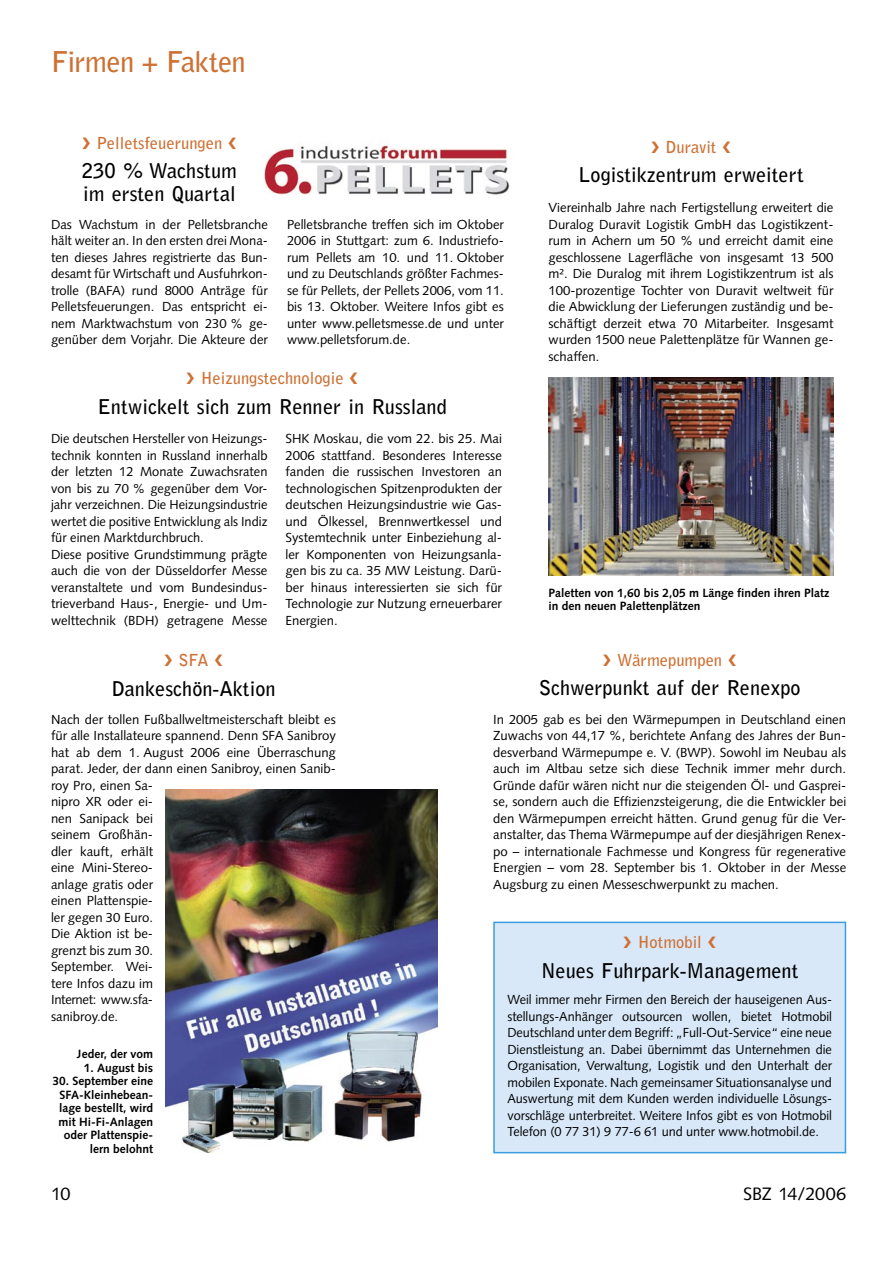
<style>
.page{position:relative;width:893px;height:1263px;background:#fff}
.page>*{position:absolute;margin:0;border:0;box-sizing:border-box;transform-origin:0 0}
.t1{font:700 28.5px "Bell Gothic Std";letter-spacing:-.025em;color:#ce7134}
.SBZ_15-Meldungen_Headline{font:700 20.25px/23.2px "Bell Gothic Std";color:#000}
.t2{font:18px "Syntax LT Std";letter-spacing:-.01em;color:#000}
.SBZ_14-Meldungen_Dachzeile{font:700 16.5px "Bell Gothic Std";color:#ce7134}
.SBZ_05-Grundtext{font:13.2px/16.5px "Syntax LT Std";color:#000;text-align:justify}
.SBZ_12-Bildunterschrift{font:700 12px/13.5px "Syntax LT Std";color:#000}
</style>
<div class="page">
<img style="left:549px;top:377px;width:284px;height:198px">
<img style="left:264px;top:145px;width:246px;height:50px">
<div style="left:494px;top:922px;width:351px;height:231px;background:#d9e8f8"></div>
<div style="left:493px;top:922px;width:353px;height:231px;border:2px solid #399edf"></div>
<img style="left:166px;top:790px;width:272px;height:362px">
<h1 class="t1" style="left:51px;top:45px;width:196px">Firmen + Fakten</h1>
<p class="SBZ_14-Meldungen_Dachzeile" style="left:82px;top:133px;width:156px">❯ Pelletsfeuerungen ❮</p>
<p class="SBZ_15-Meldungen_Headline" style="left:82px;top:159px;width:156px">230 % Wachstum im ersten Quartal</p>
<p class="SBZ_05-Grundtext" style="left:51px;top:216px;width:218px">Das Wachstum in der Pelletsbranche hält weiter an. In den ersten drei Mona&shy;ten dieses Jahres registrierte das Bun&shy;desamt für Wirtschaft und Ausfuhrkon&shy;trolle (BAFA) rund 8000 Anträge für Pelletsfeuerungen. Das entspricht ei&shy;nem Marktwachstum von 230 % ge&shy;genüber dem Vorjahr. Die Akteure der</p>
<p class="SBZ_05-Grundtext" style="left:287px;top:216px;width:218px">Pelletsbranche treffen sich im Oktober 2006 in Stuttgart: zum 6. Industriefo&shy;rum Pellets am 10. und 11. Oktober und zu Deutschlands größter Fachmes&shy;se für Pellets, der Pellets 2006, vom 11. bis 13. Oktober. Weitere Infos gibt es unter www.pelletsmesse.de und unter www.pelletsforum.de.</p>
<p class="SBZ_14-Meldungen_Dachzeile" style="left:186px;top:368px;width:173px">❯ Heizungstechnologie ❮</p>
<p class="SBZ_15-Meldungen_Headline" style="left:97px;top:395px;width:351px">Entwickelt sich zum Renner in Russland</p>
<p class="SBZ_05-Grundtext" style="left:51px;top:430px;width:218px">Die deutschen Hersteller von Heizungs&shy;technik konnten in Russland innerhalb der letzten 12 Monate Zuwachsraten von bis zu 70 % gegenüber dem Vor&shy;jahr verzeichnen. Die Heizungsindustrie wertet die positive Entwicklung als Indiz für einen Marktdurchbruch.</p>
<p class="SBZ_05-Grundtext" style="left:51px;top:546px;width:218px">Diese positive Grundstimmung prägte auch die von der Düsseldorfer Messe veranstaltete und vom Bundesindus&shy;trieverband Haus-, Energie- und Um&shy;welttechnik (BDH) getragene Messe</p>
<p class="SBZ_05-Grundtext" style="left:285px;top:430px;width:218px">SHK Moskau, die vom 22. bis 25. Mai 2006 stattfand. Besonderes Interesse fanden die russischen Investoren an technologischen Spitzenprodukten der deutschen Heizungsindustrie wie Gas&shy;und Ölkessel, Brennwertkessel und Systemtechnik unter Einbeziehung al&shy;ler Komponenten von Heizungsanla&shy;gen bis zu ca. 35 MW Leistung. Darü&shy;ber hinaus interessierten sie sich für Technologie zur Nutzung erneuerbarer Energien.</p>
<p class="SBZ_14-Meldungen_Dachzeile" style="left:651px;top:137px;width:81px">❯ Duravit ❮</p>
<p class="SBZ_15-Meldungen_Headline" style="left:578px;top:163px;width:227px">Logistikzentrum erweitert</p>
<p class="SBZ_05-Grundtext" style="left:549px;top:199px;width:286px">Viereinhalb Jahre nach Fertigstellung erweitert die Duralog Duravit Logistik GmbH das Logistikzent&shy;rum in Achern um 50 % und erreicht damit eine geschlossene Lagerfläche von insgesamt 13 500 m². Die Duralog mit ihrem Logistikzentrum ist als 100-prozentige Tochter von Duravit weltweit für die Abwicklung der Lieferungen zuständig und be&shy;schäftigt derzeit etwa 70 Mitarbeiter. Insgesamt wurden 1500 neue Palettenplätze für Wannen ge&shy;schaffen.</p>
<p class="SBZ_12-Bildunterschrift" style="left:549px;top:586px;width:282px">Paletten von 1,60 bis 2,05 m Länge finden ihren Platz in den neuen Palettenplätzen</p>
<p class="SBZ_14-Meldungen_Dachzeile" style="left:164px;top:650px;width:60px">❯ SFA ❮</p>
<p class="SBZ_15-Meldungen_Headline" style="left:111px;top:677px;width:166px">Dankeschön-Aktion</p>
<p class="SBZ_05-Grundtext" style="left:51px;top:711px;width:286px;text-align:left">Nach der tollen Fußballweltmeisterschaft bleibt es für alle Installateure spannend. Denn SFA Sanibroy hat ab dem 1. August 2006 eine Überraschung parat. Jeder, der dann einen Sanibroy, einen Sanib&shy;roy Pro, einen Sa-<br>nipro XR oder ei-<br>nen Sanipack bei<br>seinem Großhän-<br>dler kauft, erhält<br>eine Mini-Stereo-<br>anlage gratis oder<br>einen Plattenspie-<br>ler gegen 30 Euro.<br>Die Aktion ist be-<br>grenzt bis zum 30.<br>September. Wei-<br>tere Infos dazu im<br>Internet: www.sfa-<br>sanibroy.de.</p>
<p class="SBZ_12-Bildunterschrift" style="left:77px;top:1047px;width:78px">Jeder, der vom</p>
<p class="SBZ_12-Bildunterschrift" style="left:84px;top:1061px;width:71px">1. August bis</p>
<p class="SBZ_12-Bildunterschrift" style="left:52px;top:1074px;width:102px;text-align:right">30. September eine<br>SFA-Kleinhebean&shy;lage bestellt, wird mit Hi-Fi-Anlagen oder Plattenspie&shy;lern belohnt</p>
<p class="SBZ_14-Meldungen_Dachzeile" style="left:603px;top:650px;width:135px">❯ Wärmepumpen ❮</p>
<p class="SBZ_15-Meldungen_Headline" style="left:539px;top:676px;width:264px">Schwerpunkt auf der Renexpo</p>
<p class="SBZ_05-Grundtext" style="left:493px;top:711px;width:354px">In 2005 gab es bei den Wärmepumpen in Deutschland einen Zuwachs von 44,17 %, berichtete Anfang des Jahres der Bun&shy;desverband Wärmepumpe e. V. (BWP). Sowohl im Neubau als auch im Altbau setze sich diese Technik immer mehr durch.<br>Gründe dafür wären nicht nur die steigenden Öl- und Gasprei&shy;se, sondern auch die Effizienzsteigerung, die die Entwickler bei den Wärmepumpen erreicht hätten. Grund genug für die Ver&shy;anstalter, das Thema Wärmepumpe auf der diesjährigen Renex&shy;po – internationale Fachmesse und Kongress für regenerative Energien – vom 28. September bis 1. Oktober in der Messe Augsburg zu einen Messeschwerpunkt zu machen.</p>
<p class="SBZ_14-Meldungen_Dachzeile" style="left:623px;top:932px;width:94px">❯ Hotmobil ❮</p>
<p class="SBZ_15-Meldungen_Headline" style="left:541px;top:959px;width:259px">Neues Fuhrpark-Management</p>
<p class="SBZ_05-Grundtext" style="left:507px;top:991px;width:326px">Weil immer mehr Firmen den Bereich der hauseigenen Aus&shy;stellungs-Anhänger outsourcen wollen, bietet Hotmobil Deutschland unter dem Begriff: „Full-Out-Service“ eine neue Dienstleistung an. Dabei übernimmt das Unternehmen die Organisation, Verwaltung, Logistik und den Unterhalt der mobilen Exponate. Nach gemeinsamer Situationsanalyse und Auswertung mit dem Kunden werden individuelle Lösungs&shy;vorschläge unterbreitet. Weitere Infos gibt es von Hotmobil Telefon (0 77 31) 9 77-6 61 und unter www.hotmobil.de.</p>
<h3 class="t2" style="left:51px;top:1183px;width:21px">10</h3>
<h3 class="t2" style="left:743px;top:1183px;width:105px">SBZ 14/2006</h3>
</div>
